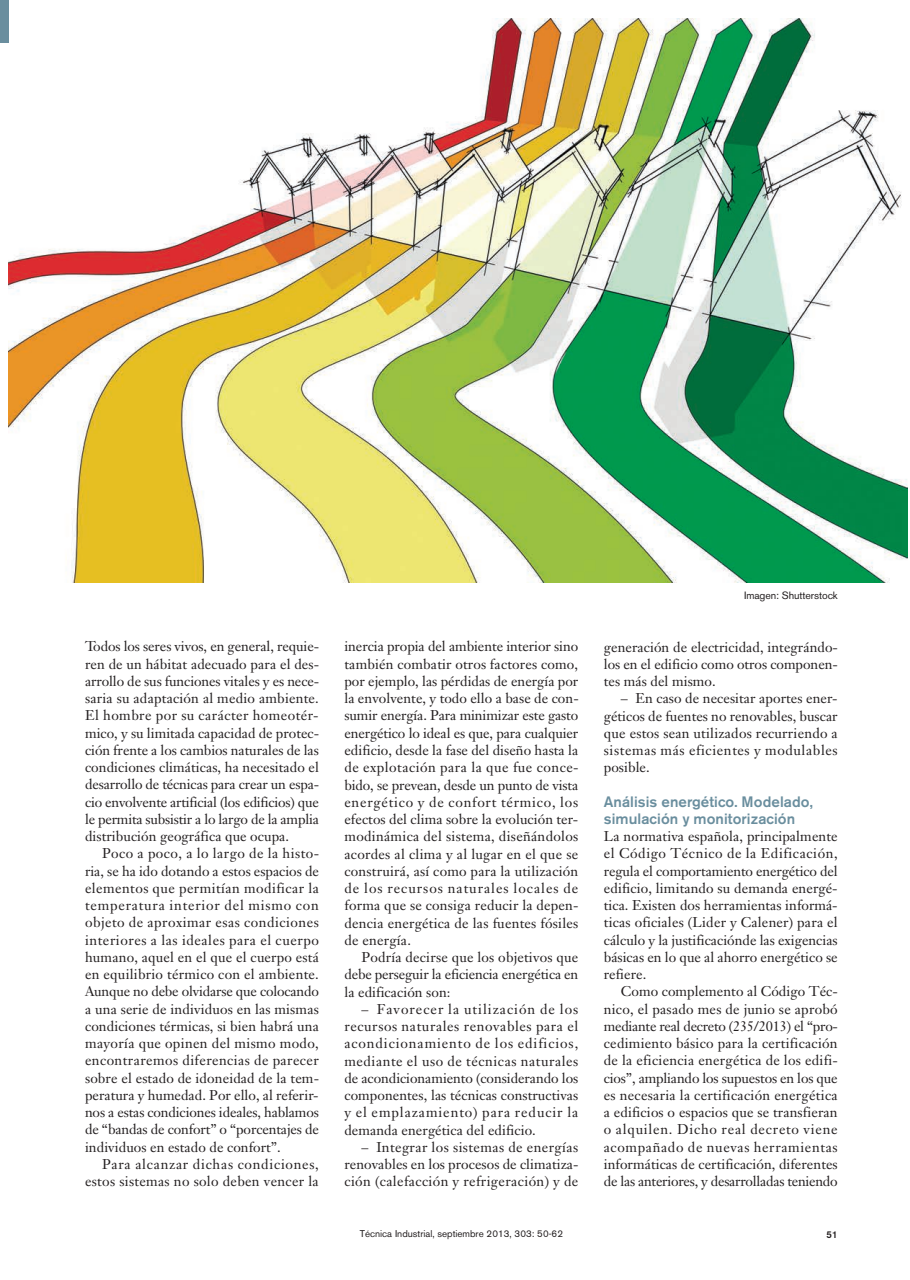
<style>
.page{position:relative;width:910px;height:1280px;background:#fff}
.page>*{position:absolute;margin:0;border:0;box-sizing:border-box;transform-origin:0 0}
.t1{font:500 15px/17.2px "Akzidenz Grotesk BE";letter-spacing:.005em;color:#6a8e9e}
.t2{font:13.95px/17.2px "Janson Text";letter-spacing:.005em;color:#231f20;text-align:justify}
.t3{font:13.95px/17.2px "Janson Text";letter-spacing:.035em;color:#231f20;text-align:right}
.t4{font:10.5px "Akzidenz Grotesk BE";letter-spacing:-.005em;color:#231f20}
.t5{font:9.75px "Akzidenz Grotesk BE";color:#231f20}
.t6{font:500 9.75px "Akzidenz Grotesk BE";color:#231f20}
</style>
<div class="page">
<img style="left:9px;top:18px;width:899px;height:564px">
<div style="left:0;top:0;width:9px;height:43px;background:#6a8e9e"></div>
<p class="t2" style="left:85px;top:639px;width:236px">Todos los seres vivos, en general, requie&shy;ren de un hábitat adecuado para el des&shy;arrollo de sus funciones vitales y es nece&shy;saria su adaptación al medio ambiente.<br>El hombre por su carácter homeotér&shy;mico, y su limitada capacidad de protec&shy;ción frente a los cambios naturales de las condiciones climáticas, ha necesitado el desarrollo de técnicas para crear un espa&shy;cio envolvente artificial (los edificios) que le permita subsistir a lo largo de la amplia distribución geográfica que ocupa.</p>
<p class="t2" style="left:85px;top:846px;width:236px;text-indent:17px">Poco a poco, a lo largo de la histo&shy;ria, se ha ido dotando a estos espacios de elementos que permitían modificar la temperatura interior del mismo con objeto de aproximar esas condiciones interiores a las ideales para el cuerpo humano, aquel en el que el cuerpo está en equilibrio térmico con el ambiente.<br>Aunque no debe olvidarse que colocando a una serie de individuos en las mismas condiciones térmicas, si bien habrá una mayoría que opinen del mismo modo, encontraremos diferencias de parecer sobre el estado de idoneidad de la tem&shy;peratura y humedad. Por ello, al referir&shy;nos a estas condiciones ideales, hablamos de “bandas de confort” o “porcentajes de individuos en estado de confort”.</p>
<p class="t3" style="left:85px;top:1157px;width:235px">Para alcanzar dichas condiciones, estos sistemas no solo deben vencer la</p>
<p class="t2" style="left:344px;top:639px;width:236px">inercia propia del ambiente interior sino también combatir otros factores como, por ejemplo, las pérdidas de energía por la envolvente, y todo ello a base de con&shy;sumir energía. Para minimizar este gasto energético lo ideal es que, para cualquier edificio, desde la fase del diseño hasta la de explotación para la que fue conce&shy;bido, se prevean, desde un punto de vista energético y de confort térmico, los efectos del clima sobre la evolución ter&shy;modinámica del sistema, diseñándolos acordes al clima y al lugar en el que se construirá, así como para la utilización de los recursos naturales locales de forma que se consiga reducir la depen&shy;dencia energética de las fuentes fósiles de energía.</p>
<p class="t2" style="left:344px;top:950px;width:235px;text-indent:17px">Podría decirse que los objetivos que debe perseguir la eficiencia energética en la edificación son:</p>
<p class="t2" style="left:344px;top:1002px;width:235px;text-indent:17px">– Favorecer la utilización de los recursos naturales renovables para el acondicionamiento de los edificios, mediante el uso de técnicas naturales de acondicionamiento (considerando los componentes, las técnicas constructivas y el emplazamiento) para reducir la demanda energética del edificio.</p>
<p class="t2" style="left:344px;top:1140px;width:236px;text-indent:17px">– Integrar los sistemas de energías renovables en los procesos de climatiza&shy;ción (calefacción y refrigeración) y de</p>
<p class="t4" style="left:744px;top:592px;width:95px">Imagen: Shutterstock</p>
<p class="t2" style="left:604px;top:639px;width:236px">generación de electricidad, integrándo&shy;los en el edificio como otros componen&shy;tes más del mismo.</p>
<p class="t2" style="left:604px;top:691px;width:235px;text-indent:17px">– En caso de necesitar aportes ener&shy;géticos de fuentes no renovables, buscar que estos sean utilizados recurriendo a sistemas más eficientes y modulables posible.</p>
<p class="t1" style="left:604px;top:794px;width:210px">Análisis energético. Modelado, simulación y monitorización</p>
<p class="t2" style="left:604px;top:829px;width:235px">La normativa española, principalmente el Código Técnico de la Edificación, regula el comportamiento energético del edificio, limitando su demanda energé&shy;tica. Existen dos herramientas informá&shy;ticas oficiales (Lider y Calener) para el cálculo y la justificaciónde las exigencias básicas en lo que al ahorro energético se refiere.</p>
<p class="t2" style="left:604px;top:984px;width:236px;text-indent:17px">Como complemento al Código Téc&shy;nico, el pasado mes de junio se aprobó mediante real decreto (235/2013) el “pro&shy;cedimiento básico para la certificación de la eficiencia energética de los edifi&shy;cios”, ampliando los supuestos en los que es necesaria la certificación energética a edificios o espacios que se transfieran o alquilen. Dicho real decreto viene acompañado de nuevas herramientas informáticas de certificación, diferentes de las anteriores, y desarrolladas teniendo</p>
<p class="t5" style="left:360px;top:1230px;width:205px">Técnica Industrial, septiembre 2013, 303: 50-62</p>
<p class="t6" style="left:826px;top:1231px;width:13px">51</p>
</div>
